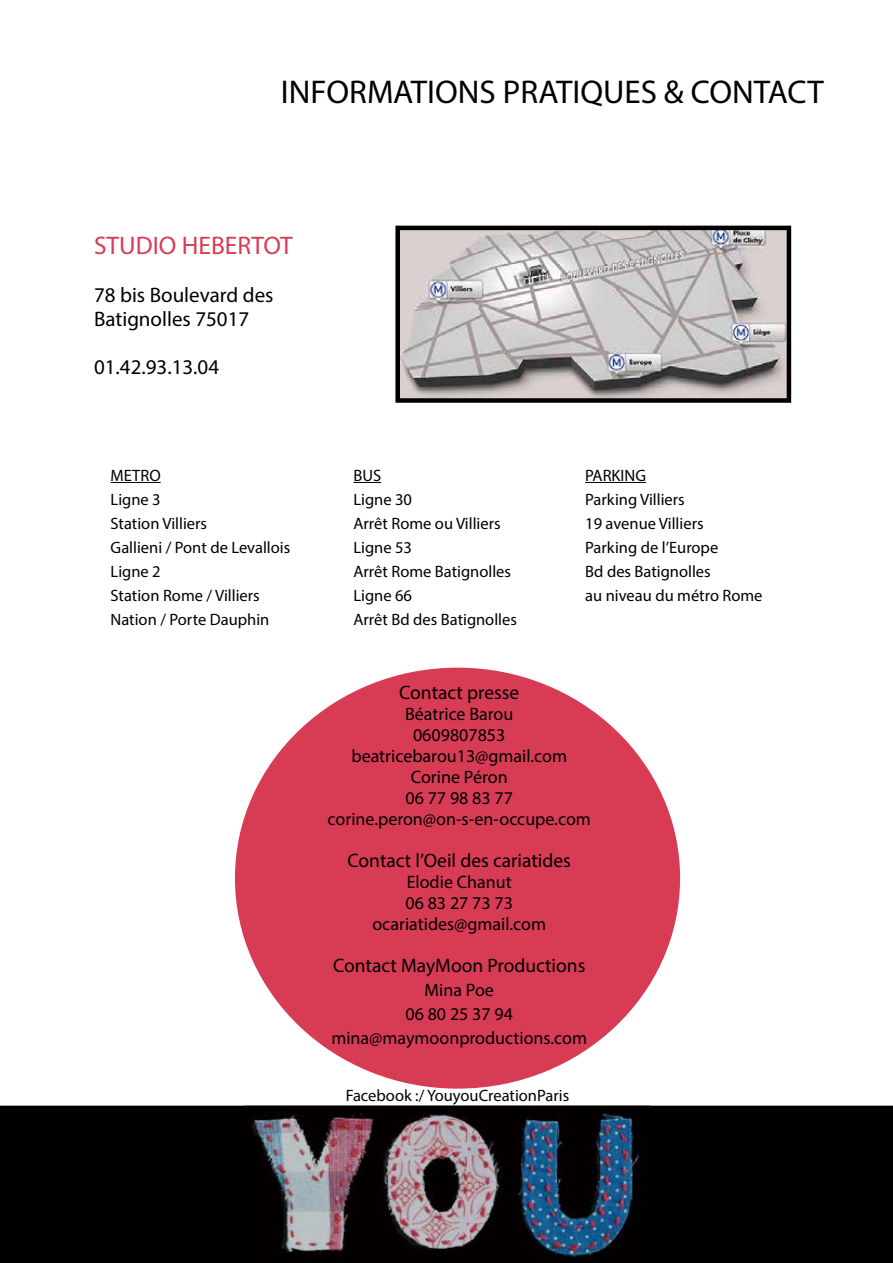
<style>
.page{position:relative;width:893px;height:1263px;background:#fff}
.page>*{position:absolute;margin:0;border:0;box-sizing:border-box;transform-origin:0 0}
.t1{font:33px "Myriad Pro";color:#000}
.t2{font:25.5px "Myriad Pro";color:#d83b54}
.t3{font:21px/24px "Myriad Pro";color:#000}
.t4{font:19.5px "Myriad Pro";color:#000}
.t5{font:18px/21px "Myriad Pro";color:#000;text-align:center}
.t6{font:16.5px/24px "Myriad Pro";color:#000}
</style>
<div class="page">
<div style="left:1px;top:1106px;width:891px;height:156px;background:#000"></div>
<div style="left:0;top:1106px;width:893px;height:157px;border:2px solid #000"></div>
<img style="left:251px;top:1110px;width:390px;height:150px">
<div style="left:244px;top:1106px;width:407px;height:157px;border:2px solid #000"></div>
<img style="left:400px;top:231px;width:386px;height:167px">
<div style="left:395px;top:226px;width:396px;height:177px;border:4px solid #000"></div>
<div style="left:235px;top:668px;width:445px;height:421px;background:#d83b54;border-radius:50%"></div>
<svg style="left:353px;top:482px;width:28px;height:1px"></svg>
<hr style="left:111px;top:482px;width:50px;height:1px;background:#000">
<hr style="left:585px;top:482px;width:61px;height:1px;background:#000">
<h1 class="t1" style="left:281px;top:71px;width:544px">INFORMATIONS PRATIQUES &amp; CONTACT</h1>
<h2 class="t2" style="left:94px;top:230px;width:200px">STUDIO HEBERTOT</h2>
<p class="t3" style="left:94px;top:283px;width:181px">78 bis Boulevard des<br>Batignolles 75017</p>
<p class="t3" style="left:94px;top:355px;width:127px">01.42.93.13.04</p>
<p class="t6" style="left:111px;top:463px;width:181px">METRO<br>Ligne 3<br>Station Villiers<br>Gallieni / Pont de Levallois<br>Ligne 2<br>Station Rome / Villiers<br>Nation / Porte Dauphin</p>
<p class="t6" style="left:585px;top:463px;width:179px">PARKING<br>Parking Villiers<br>19 avenue Villiers<br>Parking de l’Europe<br>Bd des Batignolles<br>au niveau du métro Rome</p>
<p class="t6" style="left:353px;top:463px;width:165px">BUS<br>Ligne 30<br>Arrêt Rome ou Villiers<br>Ligne 53<br>Arrêt Rome Batignolles<br>Ligne 66<br>Arrêt Bd des Batignolles</p>
<p class="t4" style="left:399px;top:681px;width:122px">Contact presse</p>
<p class="t5" style="left:328px;top:703px;width:265px">Béatrice Barou<br>0609807853 beatricebarou13@gmail.com<br>Corine Péron<br>06 77 98 83 77 corine.peron@on-s-en-occupe.com</p>
<p class="t4" style="left:347px;top:849px;width:225px">Contact l’Oeil des cariatides</p>
<p class="t5" style="left:372px;top:871px;width:175px">Elodie Chanut<br>06 83 27 73 73 ocariatides@gmail.com</p>
<p class="t4" style="left:333px;top:954px;width:254px">Contact MayMoon Productions</p>
<p class="t5" style="left:331px;top:978px;width:257px;line-height:24px">Mina Poe<br>06 80 25 37 94 mina@maymoonproductions.com</p>
<p class="t6" style="left:346px;top:1083px;width:225px">Facebook :/ YouyouCreationParis</p>
</div>
